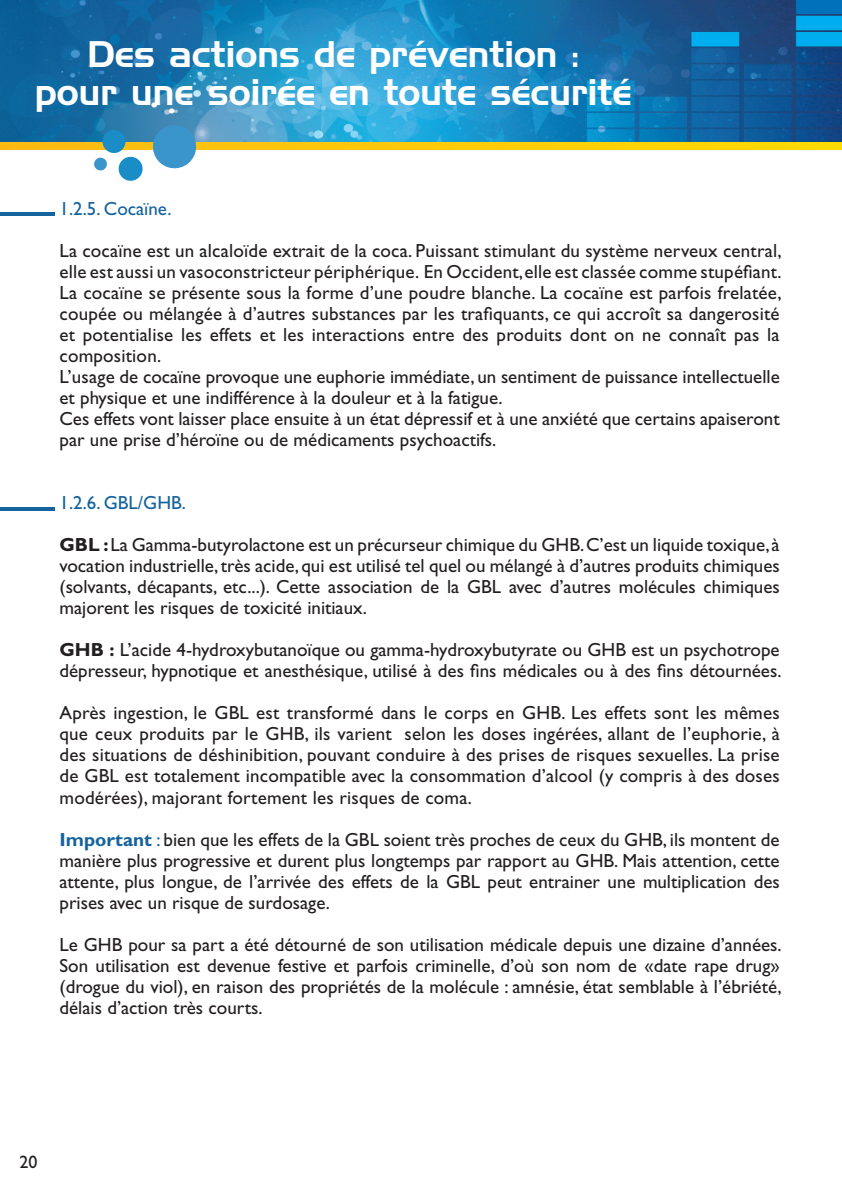
<style>
.page{position:relative;width:842px;height:1191px;background:#fff}
.page>*{position:absolute;margin:0;border:0;box-sizing:border-box;transform-origin:0 0}
.t1{font:36px/38px "Handel Gothic BT";color:#fff;text-align:center}
.t2{font:19px/21px "Gill Sans Std";color:#231f20;text-align:justify}
.t3{font:19px "Gill Sans Std";color:#15639d}
.t4{font:18px "Gill Sans Std";color:#231f20}
.s1{font-weight:700}
.s2{font-weight:700;color:#15639d}
.s3{color:#15639d}
</style>
<div class="page">
<img style="left:0;top:0;width:842px;height:143px">
<hr style="left:0;top:212px;width:55px;height:3px;background:#15639d">
<hr style="left:0;top:507px;width:55px;height:3px;background:#15639d">
<svg style="left:0;top:143px;width:842px;height:6px"></svg>
<svg style="left:150px;top:123px;width:49px;height:46px"></svg>
<svg style="left:93px;top:129px;width:51px;height:52px"></svg>
<h1 class="t1" style="left:35px;top:35px;width:598px">Des actions de prévention :<br>pour une soirée en toute sécurité</h1>
<p class="t3" style="left:60px;top:198px;width:114px">1.2.5. Cocaïne.</p>
<p class="t2" style="left:60px;top:240px;width:724px;text-align:left">La cocaïne est un alcaloïde extrait de la coca. Puissant stimulant du système nerveux central, elle est aussi un vasoconstricteur périphérique. En Occident, elle est classée comme stupéfiant.<br>La cocaïne se présente sous la forme d’une poudre blanche. La cocaïne est parfois frelatée, coupée ou mélangée à d’autres substances par les trafiquants, ce qui accroît sa dangerosité et potentialise les effets et les interactions entre des produits dont on ne connaît pas la composition.<br>L’usage de cocaïne provoque une euphorie immédiate, un sentiment de puissance intellectuelle et physique et une indifférence à la douleur et à la fatigue.<br>Ces effets vont laisser place ensuite à un état dépressif et à une anxiété que certains apaiseront par une prise d’héroïne ou de médicaments psychoactifs.</p>
<p class="t3" style="left:60px;top:492px;width:128px">1.2.6. GBL/GHB.</p>
<p class="t2" style="left:60px;top:534px;width:722px"><span class="s1">GBL :</span> La Gamma-butyrolactone est un précurseur chimique du GHB. C’est un liquide toxique, à vocation industrielle, très acide, qui est utilisé tel quel ou mélangé à d’autres produits chimiques (solvants, décapants, etc...). Cette association de la GBL avec d’autres molécules chimiques majorent les risques de toxicité initiaux.</p>
<p class="t2" style="left:60px;top:639px;width:723px"><span class="s1">GHB :</span> L’acide 4-hydroxybutanoïque ou gamma-hydroxybutyrate ou GHB est un psychotrope dépresseur, hypnotique et anesthésique, utilisé à des fins médicales ou à des fins détournées.</p>
<p class="t2" style="left:60px;top:702px;width:722px">Après ingestion, le GBL est transformé dans le corps en GHB. Les effets sont les mêmes que ceux produits par le GHB, ils varient selon les doses ingérées, allant de l’euphorie, à des situations de déshinibition, pouvant conduire à des prises de risques sexuelles. La prise de GBL est totalement incompatible avec la consommation d’alcool (y compris à des doses modérées), majorant fortement les risques de coma.</p>
<p class="t2" style="left:60px;top:828px;width:722px"><span class="s2">Important</span> <span class="s3">:</span> bien que les effets de la GBL soient très proches de ceux du GHB, ils montent de manière plus progressive et durent plus longtemps par rapport au GHB. Mais attention, cette attente, plus longue, de l’arrivée des effets de la GBL peut entrainer une multiplication des prises avec un risque de surdosage.</p>
<p class="t2" style="left:60px;top:933px;width:724px">Le GHB pour sa part a été détourné de son utilisation médicale depuis une dizaine d’années.<br>Son utilisation est devenue festive et parfois criminelle, d’où son nom de «date rape drug» (drogue du viol), en raison des propriétés de la molécule : amnésie, état semblable à l’ébriété, délais d’action très courts.</p>
<p class="t4" style="left:20px;top:1151px;width:19px">20</p>
</div>
